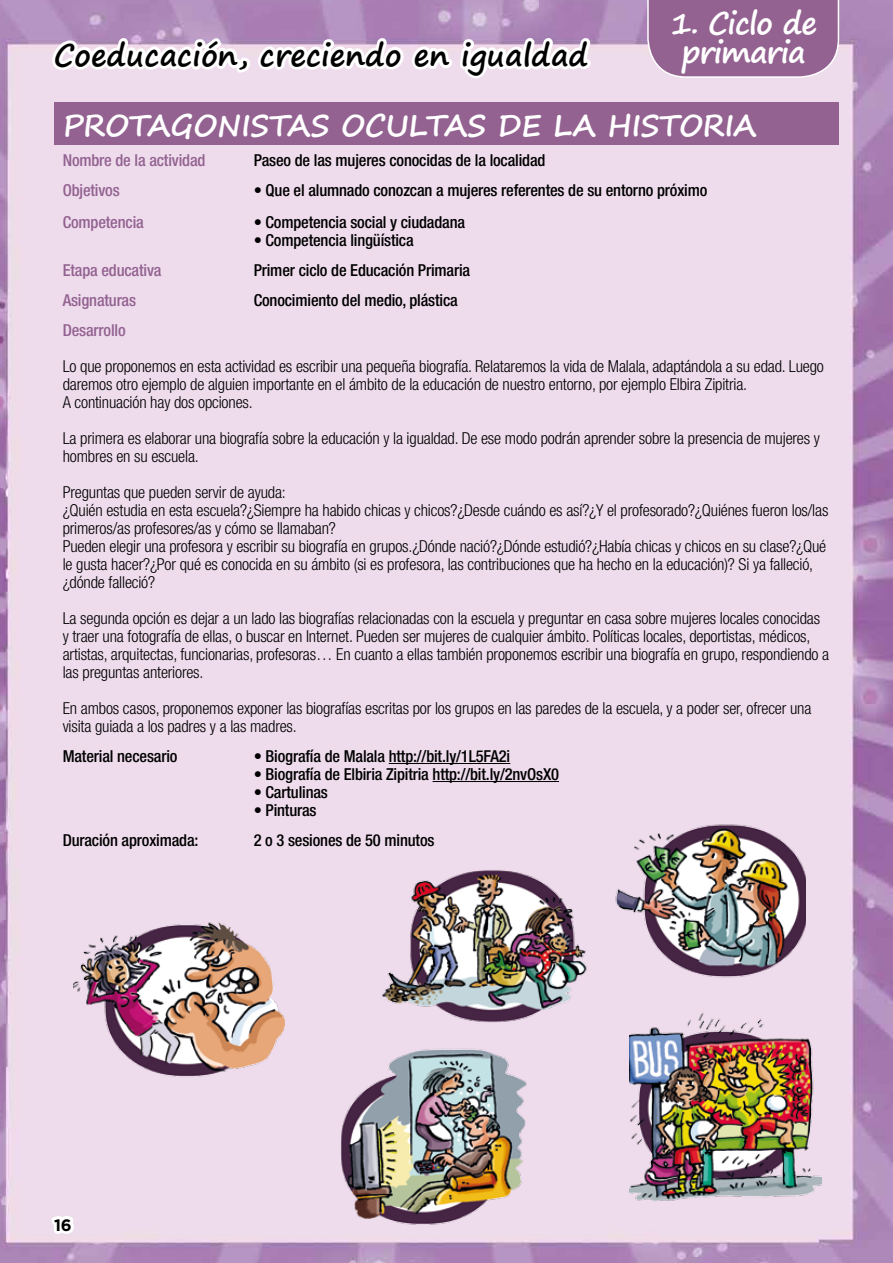
<style>
.page{position:relative;width:893px;height:1263px;background:#fff}
.page>*{position:absolute;margin:0;border:0;box-sizing:border-box;transform-origin:0 0}
.t1{font:700 30px "Segoe Print";letter-spacing:-.01em;color:#fff}
.t2{font:700 30px "Segoe Print";color:#000}
.t3{font:700 30px/28.5px "Segoe Print";letter-spacing:-.04em;color:#fff;text-align:center}
.t4{font:300 condensed 16.5px/18px "Helvetica Neue";letter-spacing:-.01em;color:#000}
.t5{font:500 condensed 16.5px "Helvetica Neue";letter-spacing:-.01em;color:#000}
.t6{font:500 condensed 16.5px "Helvetica Neue";letter-spacing:-.01em;color:#936291}
.t7{font:700 16.5px "Gotham";color:#000}
</style>
<div class="page">
<img style="left:0;top:0;width:893px;height:1263px">
<svg style="left:47px;top:1213px;width:32px;height:26px"></svg>
<svg style="left:48px;top:0;width:547px;height:125px"></svg>
<svg style="left:647px;top:0;width:192px;height:78px;background:#9a6b98"></svg>
<div style="left:54px;top:102px;width:784px;height:43px;background:#936291"></div>
<hr style="left:389px;top:763px;width:121px;height:1px;background:#000">
<hr style="left:433px;top:781px;width:126px;height:1px;background:#000">
<img style="left:315px;top:820px;width:491px;height:411px">
<img style="left:629px;top:1011px;width:192px;height:204px">
<img style="left:73px;top:901px;width:211px;height:198px">
<h1 class="t3" style="left:670px;top:8px;width:148px">1. Ciclo de primaria</h1>
<h1 class="t2" style="left:54px;top:28px;width:536px">Coeducación, creciendo en igualdad</h1>
<h1 class="t1" style="left:63px;top:98px;width:695px">PROTAGONISTAS OCULTAS DE LA HISTORIA</h1>
<p class="t6" style="left:63px;top:150px;width:144px">Nombre de la actividad</p>
<p class="t5" style="left:254px;top:150px;width:293px">Paseo de las mujeres conocidas de la localidad</p>
<p class="t6" style="left:63px;top:180px;width:59px">Objetivos</p>
<p class="t5" style="left:254px;top:180px;width:455px">• Que el alumnado conozcan a mujeres referentes de su entorno próximo</p>
<p class="t6" style="left:63px;top:212px;width:83px">Competencia</p>
<p class="t5" style="left:254px;top:212px;width:213px">• Competencia social y ciudadana</p>
<p class="t5" style="left:254px;top:230px;width:162px">• Competencia lingüística</p>
<p class="t6" style="left:63px;top:260px;width:100px">Etapa educativa</p>
<p class="t5" style="left:254px;top:260px;width:218px">Primer ciclo de Educación Primaria</p>
<p class="t6" style="left:63px;top:290px;width:75px">Asignaturas</p>
<p class="t5" style="left:254px;top:290px;width:206px">Conocimiento del medio, plástica</p>
<p class="t6" style="left:63px;top:320px;width:64px">Desarrollo</p>
<p class="t4" style="left:63px;top:357px;width:763px">Lo que proponemos en esta actividad es escribir una pequeña biografía. Relataremos la vida de Malala, adaptándola a su edad. Luego daremos otro ejemplo de alguien importante en el ámbito de la educación de nuestro entorno, por ejemplo Elbira Zipitria.<br>A continuación hay dos opciones.</p>
<p class="t4" style="left:63px;top:429px;width:759px">La primera es elaborar una biografía sobre la educación y la igualdad. De ese modo podrán aprender sobre la presencia de mujeres y hombres en su escuela.</p>
<p class="t4" style="left:63px;top:483px;width:767px">Preguntas que pueden servir de ayuda:<br>¿Quién estudia en esta escuela?¿Siempre ha habido chicas y chicos?¿Desde cuándo es así?¿Y el profesorado?¿Quiénes fueron los/las primeros/as profesores/as y cómo se llamaban?<br>Pueden elegir una profesora y escribir su biografía en grupos.¿Dónde nació?¿Dónde estudió?¿Había chicas y chicos en su clase?¿Qué le gusta hacer?¿Por qué es conocida en su ámbito (si es profesora, las contribuciones que ha hecho en la educación)? Si ya falleció, ¿dónde falleció?</p>
<p class="t4" style="left:63px;top:609px;width:768px">La segunda opción es dejar a un lado las biografías relacionadas con la escuela y preguntar en casa sobre mujeres locales conocidas y traer una fotografía de ellas, o buscar en Internet. Pueden ser mujeres de cualquier ámbito. Políticas locales, deportistas, médicos, artistas, arquitectas, funcionarias, profesoras… En cuanto a ellas también proponemos escribir una biografía en grupo, respondiendo a las preguntas anteriores.</p>
<p class="t4" style="left:63px;top:699px;width:750px">En ambos casos, proponemos exponer las biografías escritas por los grupos en las paredes de la escuela, y a poder ser, ofrecer una visita guiada a los padres y a las madres.</p>
<p class="t5" style="left:63px;top:746px;width:116px">Material necesario</p>
<p class="t5" style="left:254px;top:746px;width:258px">• Biografía de Malala http://bit.ly/1L5FA2i</p>
<p class="t5" style="left:254px;top:764px;width:307px">• Biografía de Elbiria Zipitria http://bit.ly/2nvOsX0</p>
<p class="t5" style="left:254px;top:782px;width:76px">• Cartulinas</p>
<p class="t5" style="left:254px;top:800px;width:64px">• Pinturas</p>
<p class="t5" style="left:63px;top:830px;width:137px">Duración aproximada:</p>
<p class="t5" style="left:254px;top:830px;width:182px">2 o 3 sesiones de 50 minutos</p>
<p class="t7" style="left:54px;top:1214px;width:19px">16</p>
</div>
